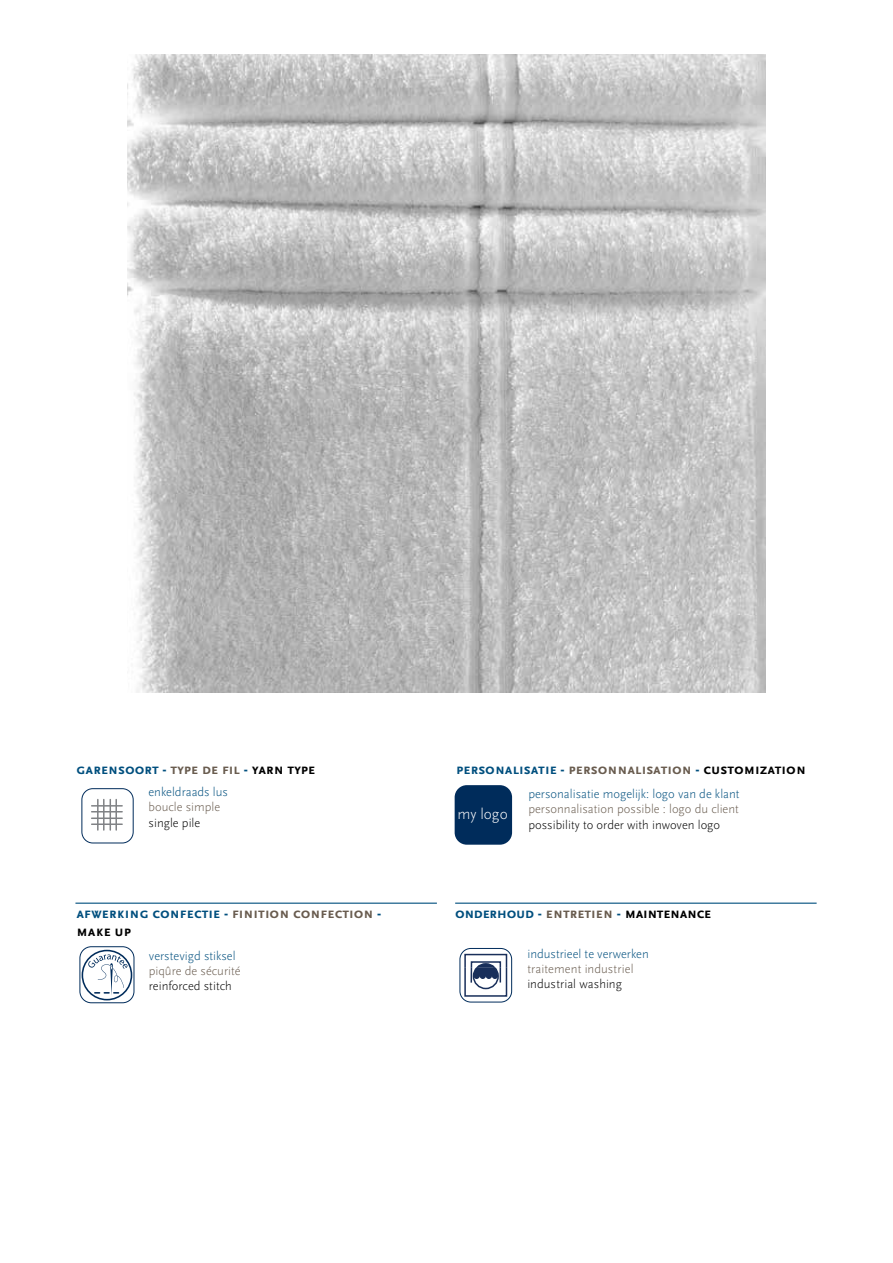
<style>
.page{position:relative;width:893px;height:1263px;background:#fff}
.page>*{position:absolute;margin:0;border:0;box-sizing:border-box;transform-origin:0 0}
.t1{font:300 15.6px "Scala Sans OT";color:#fff}
.t2{font:700 15px/18px "Scala Sans OT";color:#004f7e}
.t3{font:700 15px "Scala Sans OT";letter-spacing:-.02em;color:#004f7e}
.t4{font:300 12.75px "Scala Sans OT";color:#004f7e}
.t5{font:300 12.75px "Scala Sans OT";color:#695c4f}
.t6{font:300 12.75px "Scala Sans OT";color:#000}
.s1{color:#695c4f}
.s2{color:#000}
</style>
<div class="page">
<img style="left:128px;top:55px;width:637px;height:638px">
<hr style="left:75px;top:902px;width:362px;height:2px;background:#004f7e">
<hr style="left:455px;top:902px;width:362px;height:2px;background:#004f7e">
<div style="left:460px;top:948px;width:52px;height:54px;border:1px solid #002c5b;border-radius:11px"></div>
<div style="left:473px;top:963px;width:26px;height:26px;border:2px solid #bfbfbf;border-radius:50%"></div>
<svg style="left:473px;top:964px;width:25px;height:15px"></svg>
<div style="left:470px;top:961px;width:31px;height:22px;border:2px solid #bfbfbf"></div>
<div style="left:464px;top:954px;width:43px;height:43px;border:2px solid #bfbfbf"></div>
<div style="left:82px;top:788px;width:51px;height:55px;border:1px solid #002c5b;border-radius:11px"></div>
<hr style="left:92px;top:817px;width:30px;height:2px;background:#808285">
<hr style="left:92px;top:823px;width:30px;height:2px;background:#808285">
<hr style="left:92px;top:811px;width:30px;height:1px;background:#808285">
<hr style="left:92px;top:805px;width:30px;height:1px;background:#808285">
<hr style="left:103px;top:799px;width:2px;height:31px;background:#808285">
<hr style="left:97px;top:799px;width:2px;height:31px;background:#808285">
<hr style="left:110px;top:799px;width:1px;height:31px;background:#808285">
<hr style="left:115px;top:799px;width:2px;height:31px;background:#808285">
<div style="left:80px;top:946px;width:54px;height:57px;border:1px solid #002c5b;border-radius:11px"></div>
<svg style="left:82px;top:950px;width:50px;height:50px"></svg>
<div style="left:455px;top:785px;width:57px;height:60px;background:#002c5b;border-radius:12px"></div>
<p class="t2" style="left:76px;top:761px;width:241px">garensoort - <span class="s1">type de fil</span> - <span class="s2">yarn type</span></p>
<p class="t4" style="left:149px;top:785px;width:81px">enkeldraads lus</p>
<p class="t5" style="left:149px;top:800px;width:73px">boucle simple</p>
<p class="t6" style="left:149px;top:815px;width:53px">single pile</p>
<p class="t2" style="left:77px;top:904px;width:306px">afwerking confectie - <span class="s1">finition confection</span> - <span class="s2">make up</span></p>
<p class="t4" style="left:149px;top:949px;width:88px">verstevigd stiksel</p>
<p class="t5" style="left:149px;top:964px;width:93px">piqûre de sécurité</p>
<p class="t6" style="left:149px;top:979px;width:85px">reinforced stitch</p>
<p class="t2" style="left:456px;top:761px;width:351px">personalisatie - <span class="s1">personnalisation</span> - <span class="s2">customization</span></p>
<p class="t4" style="left:528px;top:787px;width:213px">personalisatie mogelijk: logo van de klant</p>
<p class="t5" style="left:528px;top:802px;width:212px">personnalisation possible : logo du client</p>
<p class="t6" style="left:528px;top:818px;width:193px">possibility to order with inwoven logo</p>
<p class="t1" style="left:457px;top:806px;width:52px">my logo</p>
<p class="t3" style="left:455px;top:905px;width:258px">onderhoud - <span class="s1">entretien</span> - <span class="s2">maintenance</span></p>
<p class="t4" style="left:527px;top:947px;width:123px">industrieel te verwerken</p>
<p class="t5" style="left:527px;top:962px;width:108px">traitement industriel</p>
<p class="t6" style="left:527px;top:977px;width:96px">industrial washing</p>
</div>
